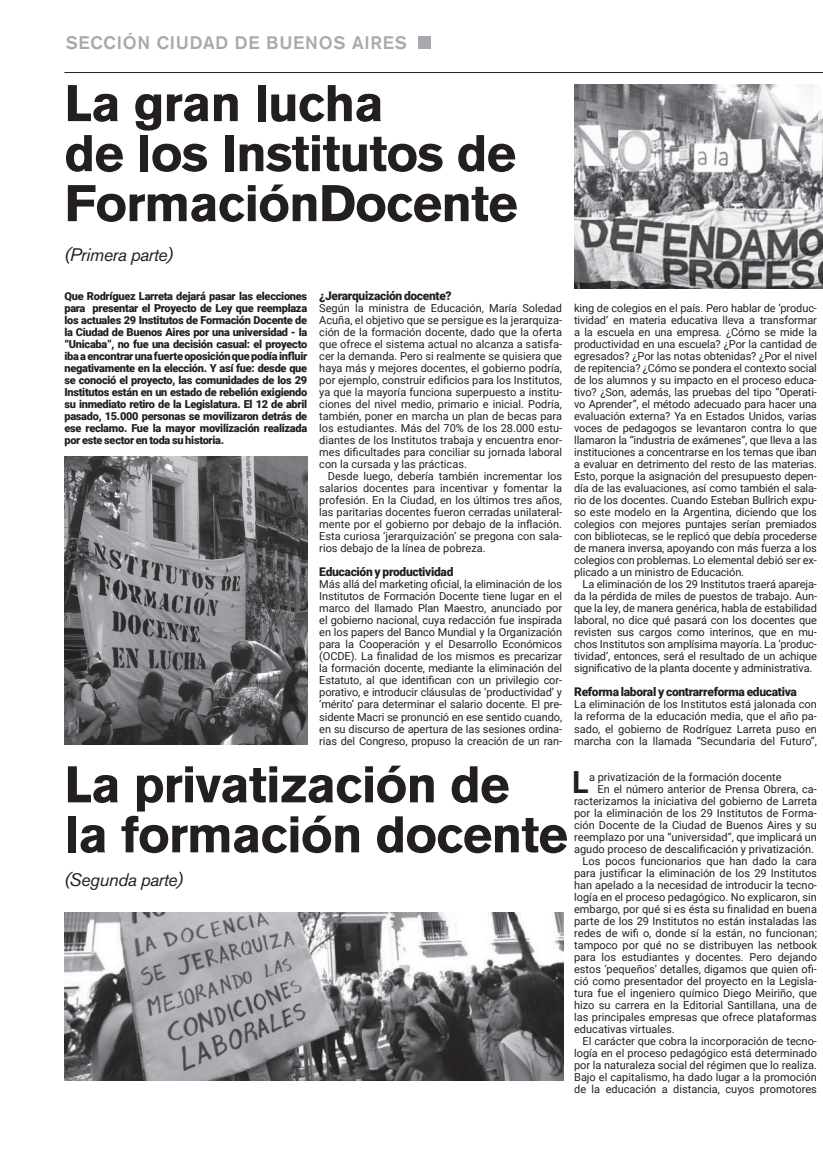
<style>
.page{position:relative;width:823px;height:1163px;background:#fff}
.page>*{position:absolute;margin:0;border:0;box-sizing:border-box;transform-origin:0 0}
.t1{font:700 51px/50px "Akzidenz Grotesk BQ";letter-spacing:-.02em;color:#231f20}
.t2{font:700 30.4px "Roboto";color:#231f20}
.t3{font:italic 18px "Akzidenz Grotesk BQ";letter-spacing:-.025em;color:#231f20}
.t4{font:500 18px "Akzidenz Grotesk BQ";letter-spacing:.04em;color:#a8a9ad}
.t5{font:900 12px "Roboto";letter-spacing:-.025em;color:#231f20}
.t6{font:11px/12px "Roboto";color:#231f20;text-align:justify}
.t7{font:900 11px/12px "Roboto";letter-spacing:-.025em;color:#231f20;text-align:justify}
</style>
<div class="page">
<img style="left:574px;top:84px;width:248px;height:204px">
<div style="left:418px;top:36px;width:12px;height:12px;background:#a8a9ad"></div>
<hr style="left:64px;top:72px;width:758px;height:1px;background:#231f20">
<img style="left:64px;top:456px;width:244px;height:288px">
<img style="left:65px;top:912px;width:498px;height:168px">
<h3 class="t4" style="left:66px;top:32px;width:342px">SECCIÓN CIUDAD DE BUENOS AIRES</h3>
<h1 class="t1" style="left:64px;top:78px;width:454px">La gran lucha<br>de los Institutos de<br>FormaciónDocente</h1>
<h3 class="t3" style="left:64px;top:243px;width:110px">(Primera parte)</h3>
<p class="t7" style="left:64px;top:290px;width:244px">Que Rodríguez Larreta dejará pasar las elecciones para presentar el Proyecto de Ley que reemplaza los actuales 29 Institutos de Formación Docente de la Ciudad de Buenos Aires por una universidad - la “Unicaba”, no fue una decisión casual: el proyecto iba a encontrar una fuerte oposición que podía influir negativamente en la elección. Y así fue: desde que se conoció el proyecto, las comunidades de los 29<br>Institutos están en un estado de rebelión exigiendo su inmediato retiro de la Legislatura. El 12 de abril pasado, 15.000 personas se movilizaron detrás de ese reclamo. Fue la mayor movilización realizada por este sector en toda su historia.</p>
<p class="t5" style="left:319px;top:287px;width:134px">¿Jerarquización docente?</p>
<p class="t6" style="left:573px;top:302px;width:244px">king de colegios en el país. Pero hablar de ‘produc&shy;tividad’ en materia educativa lleva a transformar a la escuela en una empresa. ¿Cómo se mide la productividad en una escuela? ¿Por la cantidad de egresados? ¿Por las notas obtenidas? ¿Por el nivel de repitencia? ¿Cómo se pondera el contexto social de los alumnos y su impacto en el proceso educa&shy;tivo? ¿Son, además, las pruebas del tipo “Operati&shy;vo Aprender”, el método adecuado para hacer una evaluación externa? Ya en Estados Unidos, varias voces de pedagogos se levantaron contra lo que llamaron la “industria de exámenes”, que lleva a las instituciones a concentrarse en los temas que iban a evaluar en detrimento del resto de las materias.<br>Esto, porque la asignación del presupuesto depen&shy;día de las evaluaciones, así como también el sala&shy;rio de los docentes. Cuando Esteban Bullrich expu&shy;so este modelo en la Argentina, diciendo que los colegios con mejores puntajes serían premiados con bibliotecas, se le replicó que debía procederse de manera inversa, apoyando con más fuerza a los colegios con problemas. Lo elemental debió ser ex&shy;plicado a un ministro de Educación.</p>
<p class="t6" style="left:573px;top:578px;width:244px;text-indent:9px">La eliminación de los 29 Institutos traerá apareja&shy;da la pérdida de miles de puestos de trabajo. Aun&shy;que la ley, de manera genérica, habla de estabilidad laboral, no dice qué pasará con los docentes que revisten sus cargos como interinos, que en mu&shy;chos Institutos son amplísima mayoría. La ‘produc&shy;tividad’, entonces, será el resultado de un achique significativo de la planta docente y administrativa.</p>
<p class="t5" style="left:573px;top:683px;width:224px">Reforma laboral y contrarreforma educativa</p>
<p class="t6" style="left:573px;top:698px;width:244px">La eliminación de los Institutos está jalonada con la reforma de la educación media, que el año pa&shy;sado, el gobierno de Rodríguez Larreta puso en marcha con la llamada “Secundaria del Futuro”,</p>
<h2 class="t2" style="left:572px;top:760px;width:18px">L</h2>
<p class="t6" style="left:588px;top:770px;width:194px">a privatización de la formación docente</p>
<p class="t6" style="left:319px;top:302px;width:244px">Según la ministra de Educación, María Soledad Acuña, el objetivo que se persigue es la jerarquiza&shy;ción de la formación docente, dado que la oferta que ofrece el sistema actual no alcanza a satisfa&shy;cer la demanda. Pero si realmente se quisiera que haya más y mejores docentes, el gobierno podría, por ejemplo, construir edificios para los Institutos, ya que la mayoría funciona superpuesto a institu&shy;ciones del nivel medio, primario e inicial. Podría, también, poner en marcha un plan de becas para los estudiantes. Más del 70% de los 28.000 estu&shy;diantes de los Institutos trabaja y encuentra enor&shy;mes dificultades para conciliar su jornada laboral con la cursada y las prácticas.</p>
<p class="t6" style="left:319px;top:470px;width:244px;text-indent:9px">Desde luego, debería también incrementar los salarios docentes para incentivar y fomentar la profesión. En la Ciudad, en los últimos tres años, las paritarias docentes fueron cerradas unilateral&shy;mente por el gobierno por debajo de la inflación.<br>Esta curiosa ‘jerarquización’ se pregona con sala&shy;rios debajo de la línea de pobreza.</p>
<p class="t5" style="left:319px;top:563px;width:136px">Educación y productividad</p>
<p class="t6" style="left:319px;top:578px;width:244px">Más allá del marketing oficial, la eliminación de los Institutos de Formación Docente tiene lugar en el marco del llamado Plan Maestro, anunciado por el gobierno nacional, cuya redacción fue inspirada en los papers del Banco Mundial y la Organización para la Cooperación y el Desarrollo Económicos (OCDE). La finalidad de los mismos es precarizar la formación docente, mediante la eliminación del Estatuto, al que identifican con un privilegio cor&shy;porativo, e introducir cláusulas de ‘productividad’ y ‘mérito’ para determinar el salario docente. El pre&shy;sidente Macri se pronunció en ese sentido cuando, en su discurso de apertura de las sesiones ordina&shy;rias del Congreso, propuso la creación de un ran-</p>
<h1 class="t1" style="left:64px;top:759px;width:505px">La privatización de<br>la formación docente</h1>
<p class="t6" style="left:597px;top:782px;width:221px">En el número anterior de Prensa Obrera, ca-</p>
<p class="t6" style="left:573px;top:794px;width:244px">racterizamos la iniciativa del gobierno de Larreta</p>
<p class="t6" style="left:573px;top:806px;width:244px">por la eliminación de los 29 Institutos de Forma-</p>
<p class="t6" style="left:573px;top:818px;width:244px">ción Docente de la Ciudad de Buenos Aires y su</p>
<p class="t6" style="left:573px;top:830px;width:244px">reemplazo por una “universidad”, que implicará un</p>
<p class="t6" style="left:573px;top:842px;width:241px">agudo proceso de descalificación y privatización.</p>
<p class="t6" style="left:582px;top:854px;width:236px">Los pocos funcionarios que han dado la cara</p>
<p class="t6" style="left:573px;top:866px;width:244px">para justificar la eliminación de los 29 Institutos</p>
<p class="t6" style="left:573px;top:878px;width:244px">han apelado a la necesidad de introducir la tecno-</p>
<p class="t6" style="left:573px;top:890px;width:244px">logía en el proceso pedagógico. No explicaron, sin</p>
<p class="t6" style="left:573px;top:902px;width:244px">embargo, por qué si es ésta su finalidad en buena</p>
<p class="t6" style="left:573px;top:914px;width:244px">parte de los 29 Institutos no están instaladas las</p>
<p class="t6" style="left:573px;top:926px;width:244px">redes de wifi o, donde sí la están, no funcionan;</p>
<p class="t6" style="left:573px;top:938px;width:244px">tampoco por qué no se distribuyen las netbook</p>
<p class="t6" style="left:573px;top:950px;width:244px">para los estudiantes y docentes. Pero dejando</p>
<p class="t6" style="left:573px;top:962px;width:244px">estos ‘pequeños’ detalles, digamos que quien ofi-</p>
<p class="t6" style="left:573px;top:974px;width:244px">ció como presentador del proyecto en la Legisla-</p>
<p class="t6" style="left:573px;top:986px;width:244px">tura fue el ingeniero químico Diego Meiriño, que</p>
<p class="t6" style="left:573px;top:998px;width:244px">hizo su carrera en la Editorial Santillana, una de</p>
<p class="t6" style="left:573px;top:1010px;width:244px">las principales empresas que ofrece plataformas</p>
<p class="t6" style="left:573px;top:1022px;width:102px">educativas virtuales.</p>
<p class="t6" style="left:582px;top:1034px;width:236px">El carácter que cobra la incorporación de tecno-</p>
<p class="t6" style="left:573px;top:1046px;width:244px">logía en el proceso pedagógico está determinado</p>
<p class="t6" style="left:573px;top:1058px;width:244px">por la naturaleza social del régimen que lo realiza.</p>
<p class="t6" style="left:573px;top:1070px;width:244px">Bajo el capitalismo, ha dado lugar a la promoción</p>
<p class="t6" style="left:573px;top:1082px;width:244px">de la educación a distancia, cuyos promotores</p>
<h3 class="t3" style="left:64px;top:868px;width:120px">(Segunda parte)</h3>
</div>
